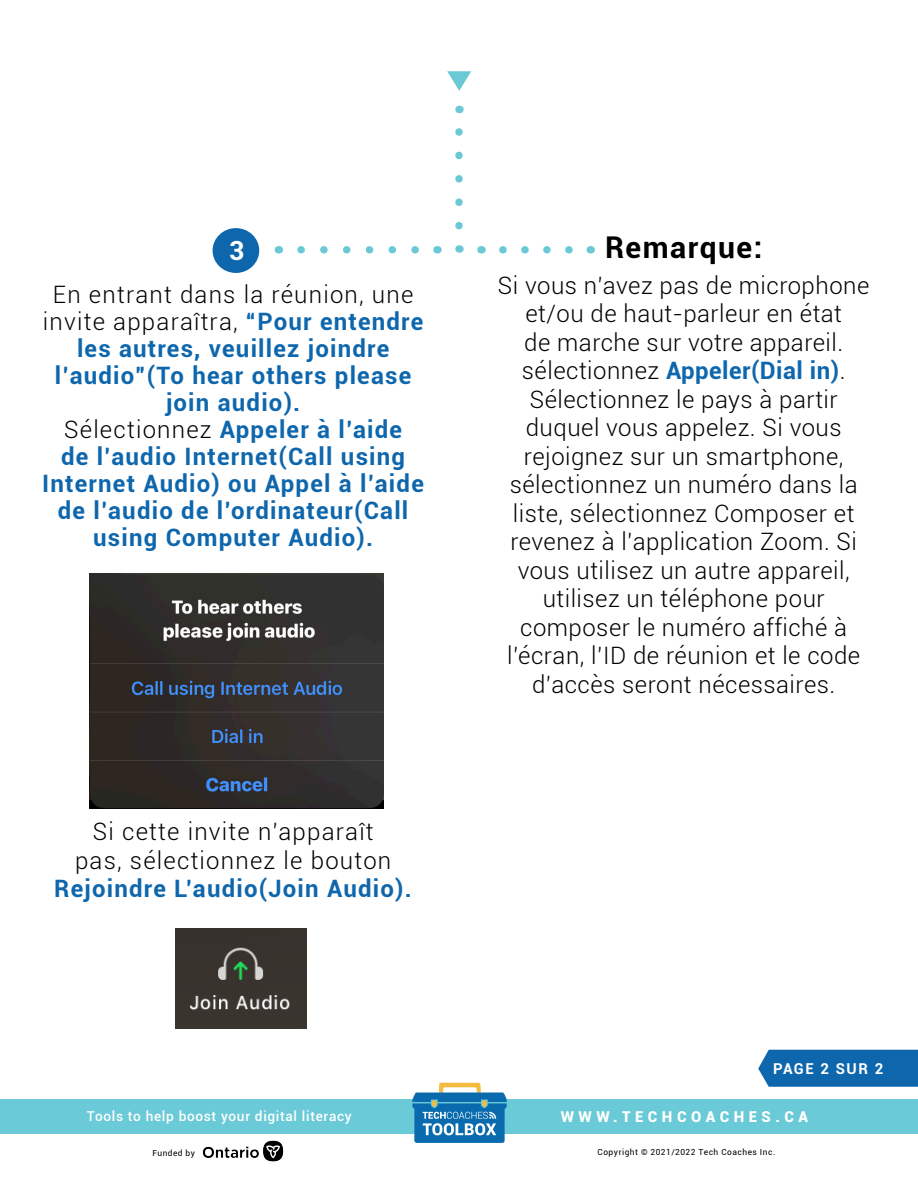
<style>
.page{position:relative;width:918px;height:1188px;background:#fff}
.page>*{position:absolute;margin:0;border:0;box-sizing:border-box;transform-origin:0 0}
.t1{font:700 30px "Roboto";letter-spacing:.05em;color:#000}
.t2{font:700 26.4px "Roboto";color:#fff}
.t3{font:300 24px/28.5px "Roboto";letter-spacing:.02em;color:#000;text-align:center}
.t4{font:700 24px/27px "Roboto";letter-spacing:.05em;color:#0e67ad;text-align:center}
.t5{font:300 24px/28.5px "Roboto";letter-spacing:.05em;color:#000;text-align:center}
.t6{font:900 15px "Roboto";letter-spacing:.3em;color:#fff}
.t7{font:700 15px "Roboto";letter-spacing:.1em;color:#fff}
.t8{font:500 13.65px "Roboto";letter-spacing:.05em;color:#fff}
.t9{font:8.4px "Roboto";letter-spacing:.06em;color:#000}
.s1{font-weight:700;color:#0e67ad}
.s2{font-weight:300;color:#000}
</style>
<div class="page">
<div style="left:0;top:1099px;width:918px;height:35px;background:#6acad7"></div>
<svg style="left:412px;top:1083px;width:95px;height:60px"></svg>
<img style="left:202px;top:1140px;width:82px;height:22px">
<div style="left:213px;top:228px;width:46px;height:45px;background:#0e67ad;border-radius:50%"></div>
<svg style="left:301px;top:246px;width:118px;height:8px"></svg>
<svg style="left:503px;top:246px;width:70px;height:8px"></svg>
<svg style="left:447px;top:71px;width:24px;height:20px"></svg>
<svg style="left:455px;top:128px;width:8px;height:98px"></svg>
<img style="left:90px;top:573px;width:293px;height:235px">
<img style="left:175px;top:929px;width:131px;height:99px">
<div style="left:758px;top:1050px;width:160px;height:37px;background:#0e67ad"></div>
<p class="t2" style="left:229px;top:232px;width:17px">3</p>
<p class="t1" style="left:605px;top:226px;width:159px">Remarque:</p>
<p class="t3" style="left:498px;top:270px;width:373px">Si vous n’avez pas de microphone et/ou de haut-parleur en état<br>de marche sur votre appareil. sélectionnez <span class="s1">Appeler(Dial in)</span>.<br>Sélectionnez le pays à partir duquel vous appelez. Si vous rejoignez sur un smartphone, sélectionnez un numéro dans la liste, sélectionnez Composer et revenez à l’application Zoom. Si vous utilisez un autre appareil, utilisez un téléphone pour composer le numéro affiché à l’écran, l’ID de réunion et le code d’accès seront nécessaires.</p>
<p class="t4" style="left:43px;top:280px;width:382px"><span class="s2">En entrant dans la réunion, une invite apparaîtra,</span> “Pour entendre les autres, veuillez joindre l’audio”(To hear others please join audio).</p>
<p class="t4" style="left:42px;top:415px;width:383px"><span class="s2">Sélectionnez</span> Appeler à l’aide<br>de l’audio Internet(Call using<br>Internet Audio) ou Appel à l’aide de l’audio de l’ordinateur(Call using Computer Audio).</p>
<p class="t5" style="left:54px;top:817px;width:359px">Si cette invite n’apparaît<br>pas, sélectionnez le bouton<br><span class="s1">Rejoindre L’audio(Join Audio).</span></p>
<p class="t7" style="left:773px;top:1058px;width:112px">PAGE 2 SUR 2</p>
<p class="t8" style="left:87px;top:1106px;width:266px">Tools to help boost your digital literacy</p>
<p class="t6" style="left:561px;top:1106px;width:249px">WWW.TECHCOACHES.CA</p>
<p class="t9" style="left:153px;top:1147px;width:44px">Funded by</p>
<p class="t9" style="left:598px;top:1146px;width:179px">Copyright © 2021/2022 Tech Coaches Inc.</p>
</div>
